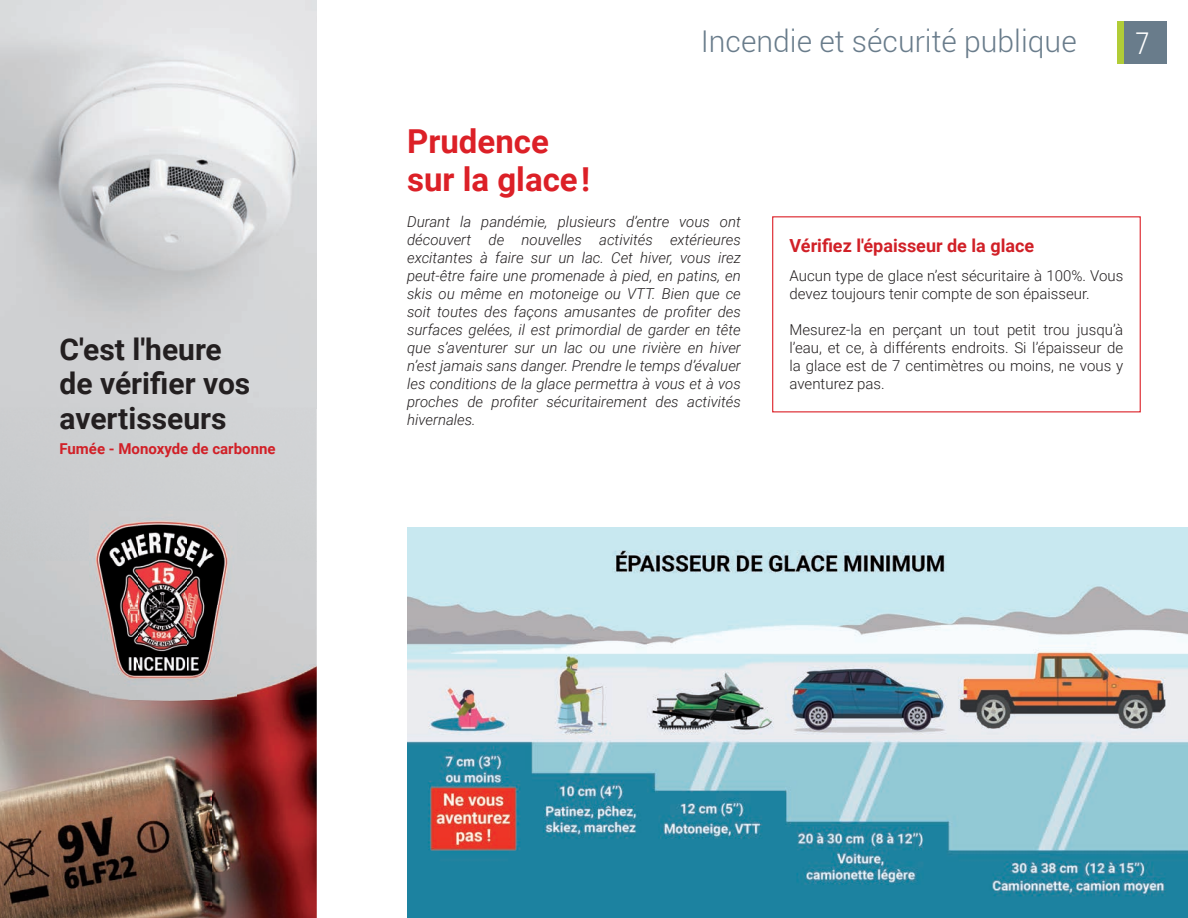
<style>
.page{position:relative;width:1188px;height:918px;background:#fff}
.page>*{position:absolute;margin:0;border:0;box-sizing:border-box;transform-origin:0 0}
.t1{font:700 33px/37.5px "Roboto";color:#dc2027}
.t2{font:700 30px/34.5px "Roboto";color:#231f20}
.t3{font:300 30px "Roboto";color:#697c8b}
.t4{font:300 30px "Roboto Condensed";color:#fff}
.t5{font:700 18px "Roboto";color:#d12027}
.t6{font:italic 300 15px/18px "Roboto";color:#231f20;text-align:justify}
.t7{font:300 15px/18px "Roboto";color:#231f20}
.t8{font:700 15px "Roboto";color:#d12027}
</style>
<div class="page">
<div style="left:1118px;top:21px;width:6px;height:42px;background:#b1cc37"></div>
<div style="left:1124px;top:21px;width:42px;height:42px;background:#697c8b"></div>
<div style="left:772px;top:216px;width:369px;height:196px;border:1px solid #dc2027"></div>
<img style="left:407px;top:528px;width:781px;height:390px">
<img style="left:0;top:0;width:317px;height:561px">
<img style="left:0;top:561px;width:105px;height:357px">
<img style="left:212px;top:561px;width:105px;height:357px">
<img style="left:105px;top:699px;width:107px;height:219px">
<img style="left:90px;top:511px;width:146px;height:188px">
<h2 class="t2" style="left:60px;top:331px;width:192px">C'est l'heure de vérifier vos avertisseurs</h2>
<p class="t8" style="left:60px;top:438px;width:218px">Fumée - Monoxyde de carbonne</p>
<h2 class="t3" style="left:701px;top:21px;width:378px">Incendie et sécurité publique</h2>
<h2 class="t4" style="left:1135px;top:22px;width:16px">7</h2>
<h1 class="t1" style="left:407px;top:121px;width:184px">Prudence sur la glace!</h1>
<p class="t6" style="left:407px;top:212px;width:335px">Durant la pandémie, plusieurs d’entre vous ont découvert de nouvelles activités extérieures excitantes à faire sur un lac. Cet hiver, vous irez peut-être faire une promenade à pied, en patins, en skis ou même en motoneige ou VTT. Bien que ce soit toutes des façons amusantes de profiter des surfaces gelées, il est primordial de garder en tête que s’aventurer sur un lac ou une rivière en hiver n’est jamais sans danger. Prendre le temps d’évaluer les conditions de la glace permettra à vous et à vos proches de profiter sécuritairement des activités hivernales.</p>
<p class="t5" style="left:790px;top:233px;width:246px">Vérifiez l'épaisseur de la glace</p>
<p class="t7" style="left:790px;top:266px;width:335px">Aucun type de glace n’est sécuritaire à 100%. Vous devez toujours tenir compte de son épaisseur.</p>
<p class="t7" style="left:790px;top:320px;width:335px;text-align:justify">Mesurez-la en perçant un tout petit trou jusqu’à l’eau, et ce, à différents endroits. Si l’épaisseur de la glace est de 7 centimètres ou moins, ne vous y aventurez pas.</p>
</div>
